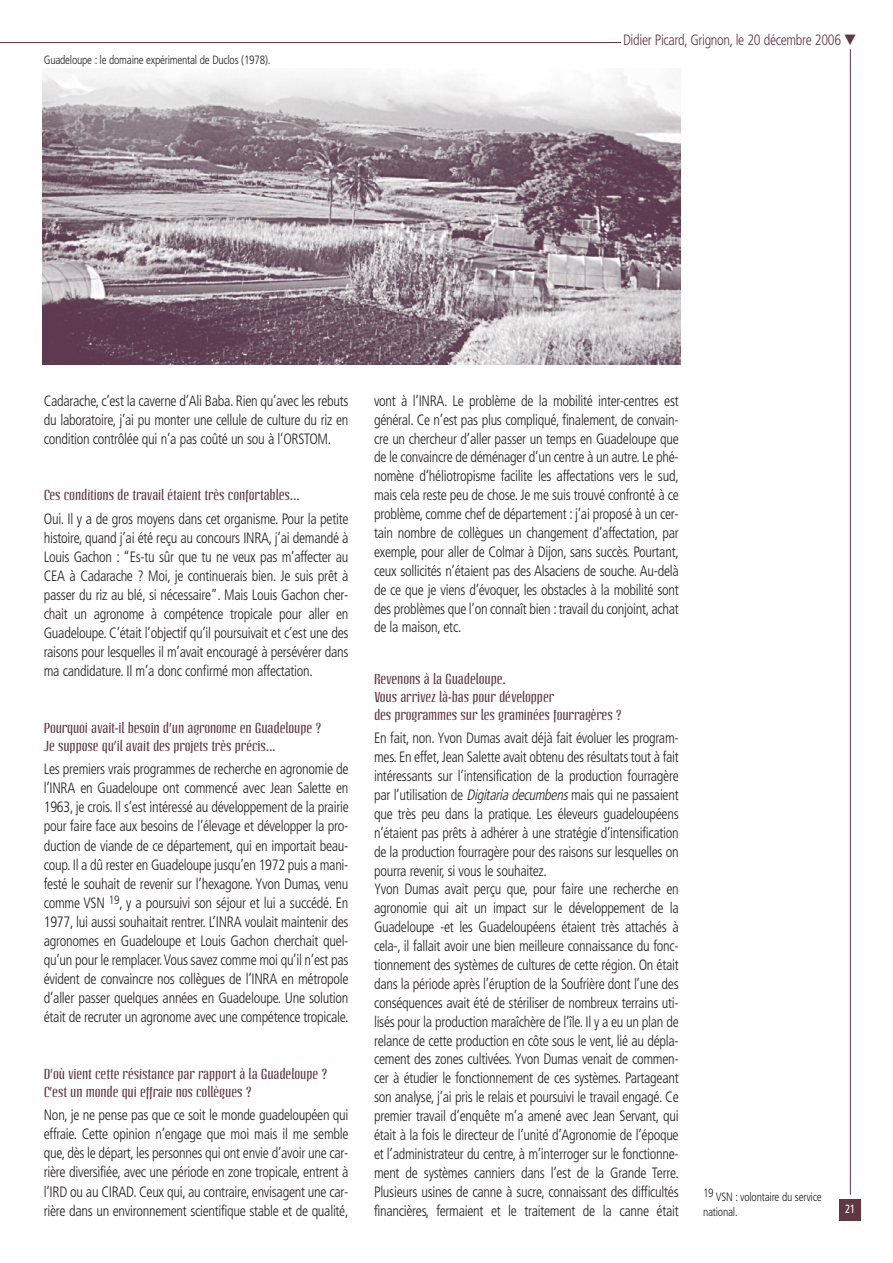
<style>
.page{position:relative;width:893px;height:1263px;background:#fff}
.page>*{position:absolute;margin:0;border:0;box-sizing:border-box;transform-origin:0 0}
.t1{font:300 condensed 15px/18.9px "Frutiger";letter-spacing:-.02em;color:#231f20;text-align:justify;scale:.95 1}
.t2{font:300 condensed 15px "Frutiger";letter-spacing:-.025em;color:#5f3844;scale:.95 1}
.t3{font:14.25px/18.3px "Linotype Octane";letter-spacing:-.01em;color:#5f3844}
.t4{font:300 condensed 12px/15px "Frutiger";letter-spacing:-.02em;color:#231f20;scale:.95 1}
.t5{font:condensed 12px "Frutiger";color:#fff;scale:.9 1}
.s1{font-style:italic}
</style>
<div class="page">
<hr style="left:1px;top:42px;width:622px;height:1px;background:#5f3844">
<div style="left:621px;top:32px;width:237px;height:21px;background:#fff"></div>
<img style="left:42px;top:68px;width:638px;height:296px">
<div style="left:839px;top:1199px;width:22px;height:22px;background:#5f3844"></div>
<hr style="left:850px;top:49px;width:1px;height:1146px;background:#5f3844">
<p class="t4" style="left:44px;top:53px;width:240px">Guadeloupe : le domaine expérimental de Duclos (1978).</p>
<p class="t2" style="left:623px;top:34px;width:247px">Didier Picard, Grignon, le 20 décembre 2006 ▼</p>
<p class="t1" style="left:44px;top:392px;width:322px">Cadarache, c’est la caverne d’Ali Baba. Rien qu’avec les rebuts du laboratoire, j’ai pu monter une cellule de culture du riz en condition contrôlée qui n’a pas coûté un sou à l’ORSTOM.</p>
<p class="t3" style="left:44px;top:486px;width:257px">Ces conditions de travail étaient très confortables...</p>
<p class="t1" style="left:44px;top:510px;width:322px">Oui. Il y a de gros moyens dans cet organisme. Pour la petite histoire, quand j’ai été reçu au concours INRA, j’ai demandé à Louis Gachon : “Es-tu sûr que tu ne veux pas m’affecter au CEA à Cadarache ? Moi, je continuerais bien. Je suis prêt à passer du riz au blé, si nécessaire”. Mais Louis Gachon cher&shy;chait un agronome à compétence tropicale pour aller en Guadeloupe. C’était l’objectif qu’il poursuivait et c’est une des raisons pour lesquelles il m’avait encouragé à persévérer dans ma candidature. Il m’a donc confirmé mon affectation.</p>
<p class="t3" style="left:44px;top:719px;width:279px">Pourquoi avait-il besoin d’un agronome en Guadeloupe ?<br>Je suppose qu’il avait des projets très précis...</p>
<p class="t1" style="left:44px;top:761px;width:322px">Les premiers vrais programmes de recherche en agronomie de l’INRA en Guadeloupe ont commencé avec Jean Salette en 1963, je crois. Il s’est intéressé au développement de la prairie pour faire face aux besoins de l’élevage et développer la pro&shy;duction de viande de ce département, qui en importait beau&shy;coup. Il a dû rester en Guadeloupe jusqu’en 1972 puis a mani&shy;festé le souhait de revenir sur l’hexagone. Yvon Dumas, venu comme VSN <sup>19</sup>, y a poursuivi son séjour et lui a succédé. En 1977, lui aussi souhaitait rentrer. L’INRA voulait maintenir des agronomes en Guadeloupe et Louis Gachon cherchait quel&shy;qu’un pour le remplacer.Vous savez comme moi qu’il n’est pas évident de convaincre nos collègues de l’INRA en métropole d’aller passer quelques années en Guadeloupe. Une solution était de recruter un agronome avec une compétence tropicale.</p>
<p class="t3" style="left:44px;top:1065px;width:285px">D’où vient cette résistance par rapport à la Guadeloupe ?<br>C’est un monde qui effraie nos collègues ?</p>
<p class="t1" style="left:44px;top:1107px;width:322px">Non, je ne pense pas que ce soit le monde guadeloupéen qui effraie. Cette opinion n’engage que moi mais il me semble que, dès le départ, les personnes qui ont envie d’avoir une car&shy;rière diversifiée, avec une période en zone tropicale, entrent à l’IRD ou au CIRAD. Ceux qui, au contraire, envisagent une car&shy;rière dans un environnement scientifique stable et de qualité,</p>
<p class="t1" style="left:374px;top:392px;width:322px">vont à l’INRA. Le problème de la mobilité inter-centres est général. Ce n’est pas plus compliqué, finalement, de convain&shy;cre un chercheur d’aller passer un temps en Guadeloupe que de le convaincre de déménager d’un centre à un autre. Le phé&shy;nomène d’héliotropisme facilite les affectations vers le sud, mais cela reste peu de chose. Je me suis trouvé confronté à ce problème, comme chef de département : j’ai proposé à un cer&shy;tain nombre de collègues un changement d’affectation, par exemple, pour aller de Colmar à Dijon, sans succès. Pourtant, ceux sollicités n’étaient pas des Alsaciens de souche. Au-delà de ce que je viens d’évoquer, les obstacles à la mobilité sont des problèmes que l’on connaît bien : travail du conjoint, achat de la maison, etc.</p>
<p class="t3" style="left:374px;top:670px;width:250px">Revenons à la Guadeloupe.<br>Vous arrivez là-bas pour développer<br>des programmes sur les graminées fourragères ?</p>
<p class="t1" style="left:374px;top:730px;width:322px;text-align:left">En fait, non. Yvon Dumas avait déjà fait évoluer les program&shy;mes. En effet, Jean Salette avait obtenu des résultats tout à fait intéressants sur l’intensification de la production fourragère par l’utilisation de <span class="s1">Digitaria decumbens</span>mais qui ne passaient que très peu dans la pratique. Les éleveurs guadeloupéens n’étaient pas prêts à adhérer à une stratégie d’intensification de la production fourragère pour des raisons sur lesquelles on pourra revenir, si vous le souhaitez.<br>Yvon Dumas avait perçu que, pour faire une recherche en agronomie qui ait un impact sur le développement de la Guadeloupe -et les Guadeloupéens étaient très attachés à cela-, il fallait avoir une bien meilleure connaissance du fonc&shy;tionnement des systèmes de cultures de cette région. On était dans la période après l’éruption de la Soufrière dont l’une des conséquences avait été de stériliser de nombreux terrains uti&shy;lisés pour la production maraîchère de l’île. Il y a eu un plan de relance de cette production en côte sous le vent, lié au dépla&shy;cement des zones cultivées. Yvon Dumas venait de commen&shy;cer à étudier le fonctionnement de ces systèmes. Partageant son analyse, j’ai pris le relais et poursuivi le travail engagé. Ce premier travail d’enquête m’a amené avec Jean Servant, qui était à la fois le directeur de l’unité d’Agronomie de l’époque et l’administrateur du centre, à m’interroger sur le fonctionne&shy;ment de systèmes canniers dans l’est de la Grande Terre.<br>Plusieurs usines de canne à sucre, connaissant des difficultés financières, fermaient et le traitement de la canne était</p>
<p class="t4" style="left:703px;top:1190px;width:126px">19 VSN : volontaire du service national.</p>
<p class="t5" style="left:845px;top:1204px;width:13px">21</p>
</div>
